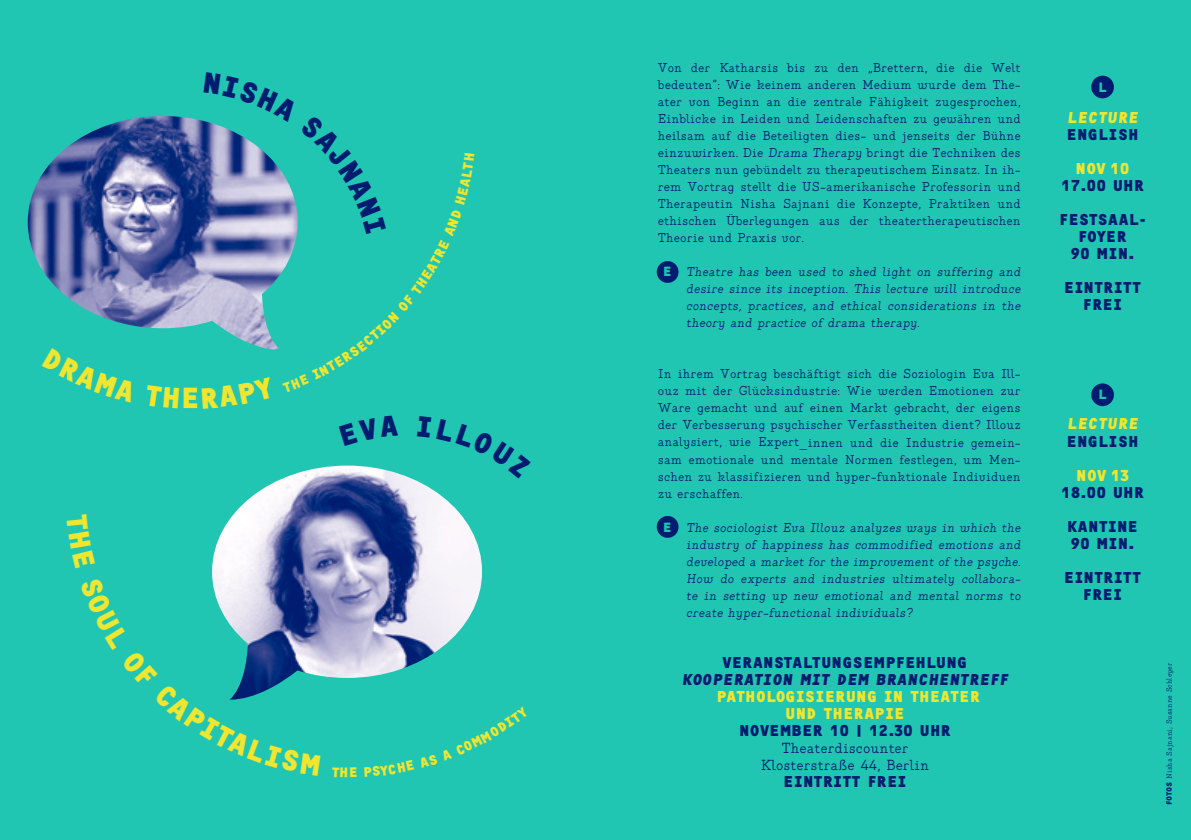
<style>
.page{position:relative;width:1191px;height:840px;background:#fff}
.page>*{position:absolute;margin:0;border:0;box-sizing:border-box;transform-origin:0 0}
.t1{font:700 30.4px "OCRF";color:#efe630}
.t2{font:700 16.4px/17px "OCRF";color:#001c70;text-align:center}
.t3{font:700 16.4px/17px "OCRF";color:#efe630;text-align:center}
.t4{font:16px/17px "Generell TW";color:#001c70;text-align:center}
.t5{font:700 15.4px "OCRF";color:#001c70}
.t6{font:14px/17px "Generell TW";color:#001c70;text-align:justify}
.t7{font:700 14px "OCRF";color:#20c6b1}
.t8{font:8px "Generell TW";color:#001c70}
.s1{font-family:"OCRF";font-weight:700;color:#20c6b1}
.s2{font-size:11px}
.s3{color:#001c70}
.s4{font-size:15.4px;color:#001c70}
.s5{color:#efe630}
.s6{font-size:15.4px;color:#efe630}
.s7{font-size:16.4px}
.s8{font-size:15.4px}
.s9{font-family:"OCRF";font-weight:700}
</style>
<div class="page">
<div style="left:0;top:0;width:1191px;height:839px;background:#20c6b1"></div>
<div style="left:657px;top:261px;width:21px;height:22px;background:#001c70;border-radius:50%"></div>
<div style="left:657px;top:515px;width:21px;height:22px;background:#001c70;border-radius:50%"></div>
<img style="left:28px;top:116px;width:174px;height:213px">
<img style="left:212px;top:465px;width:270px;height:213px">
<div style="left:1091px;top:76px;width:23px;height:22px;background:#001c70;border-radius:50%"></div>
<div style="left:1091px;top:383px;width:23px;height:23px;background:#001c70;border-radius:50%"></div>
<svg style="left:202px;top:120px;width:96px;height:230px"></svg>
<svg style="left:212px;top:577px;width:109px;height:123px"></svg>
<svg style="left:417px;top:465px;width:65px;height:13px"></svg>
<h1 class="t1" style="left:180px;top:378px;width:21px">E</h1>
<p class="t6" style="left:658px;top:59px;width:364px">Von der Katharsis bis zu den „Brettern, die die Welt bedeuten“: Wie keinem anderen Medium wurde dem The&shy;ater von Beginn an die zentrale Fähigkeit zugesprochen, Einblicke in Leiden und Leidenschaften zu gewähren und heilsam auf die Beteiligten dies- und jenseits der Bühne einzuwirken. Die Drama Therapy bringt die Techniken des Theaters nun gebündelt zu therapeutischem Einsatz. In ih&shy;rem Vortrag stellt die US-amerikanische Professorin und Therapeutin Nisha Sajnani die Konzepte, Praktiken und ethischen Überlegungen aus der theatertherapeutischen Theorie und Praxis vor.</p>
<p class="t6" style="left:686px;top:263px;width:338px;text-indent:-23px"><span class="s1">E</span> Theatre has been used to shed light on suffering and desire since its inception. This lecture will introduce concepts, practices, and ethical considerations in the theory and practice of drama therapy.</p>
<p class="t6" style="left:658px;top:365px;width:364px">In ihrem Vortrag beschäftigt sich die Soziologin Eva Ill&shy;ouz mit der Glücksindustrie: Wie werden Emotionen zur Ware gemacht und auf einen Markt gebracht, der eigens der Verbesserung psychischer Verfasstheiten dient? Illouz analysiert, wie Expert<span class="s2">_</span>innen und die Industrie gemein&shy;sam emotionale und mentale Normen festlegen, um Men&shy;schen zu klassifizieren und hyper-funktionale Individuen zu erschaffen.</p>
<p class="t6" style="left:686px;top:518px;width:338px;text-indent:-23px"><span class="s1">E</span> The sociologist Eva Illouz analyzes ways in which the industry of happiness has commodified emotions and developed a market for the improvement of the psyche.<br>How do experts and industries ultimately collabora&shy;te in setting up new emotional and mental norms to create hyper-functional individuals?</p>
<p class="t2" style="left:682px;top:652px;width:330px">VERANSTALTUNGSEMPFEHLUNG<br>KOOPERATION MIT DEM BRANCHENTREFF</p>
<p class="t3" style="left:716px;top:686px;width:265px">PATHOLOGISIERUNG IN THEATER<br>UND THERAPIE<br><span class="s3">NOVEMBER</span> <span class="s4">10 | 12.30</span> <span class="s3">UHR</span></p>
<p class="t4" style="left:761px;top:739px;width:170px">Theaterdiscounter<br>Klosterstraße 44, Berlin</p>
<p class="t2" style="left:783px;top:771px;width:125px">EINTRITT FREI</p>
<p class="t7" style="left:1098px;top:78px;width:10px">L</p>
<p class="t3" style="left:1066px;top:108px;width:75px">LECTURE</p>
<p class="t2" style="left:1066px;top:117px;width:74px;line-height:34px">ENGLISH<br><span class="s5">NOV</span> <span class="s6">10</span></p>
<p class="t5" style="left:1061px;top:176px;width:85px">17.00 <span class="s7">UHR</span></p>
<p class="t2" style="left:1059px;top:210px;width:88px">FESTSAAL-<br>FOYER<br><span class="s8">90</span> MIN.</p>
<p class="t2" style="left:1063px;top:278px;width:79px">EINTRITT<br>FREI</p>
<p class="t7" style="left:1098px;top:385px;width:10px">L</p>
<p class="t3" style="left:1066px;top:414px;width:75px">LECTURE</p>
<p class="t2" style="left:1066px;top:423px;width:74px;line-height:34px">ENGLISH<br><span class="s5">NOV</span> <span class="s6">13</span></p>
<p class="t5" style="left:1061px;top:482px;width:85px">18.00 <span class="s7">UHR</span></p>
<p class="t2" style="left:1067px;top:516px;width:72px;text-align:left">KANTINE<br><span class="s8">90</span> MIN.</p>
<p class="t2" style="left:1063px;top:567px;width:79px">EINTRITT<br>FREI</p>
<p class="t8" style="left:1165px;top:804px;width:144px;rotate:-90deg"><span class="s9">FOTOS</span> Nisha Sajnani, Susanne Schleyer</p>
</div>
